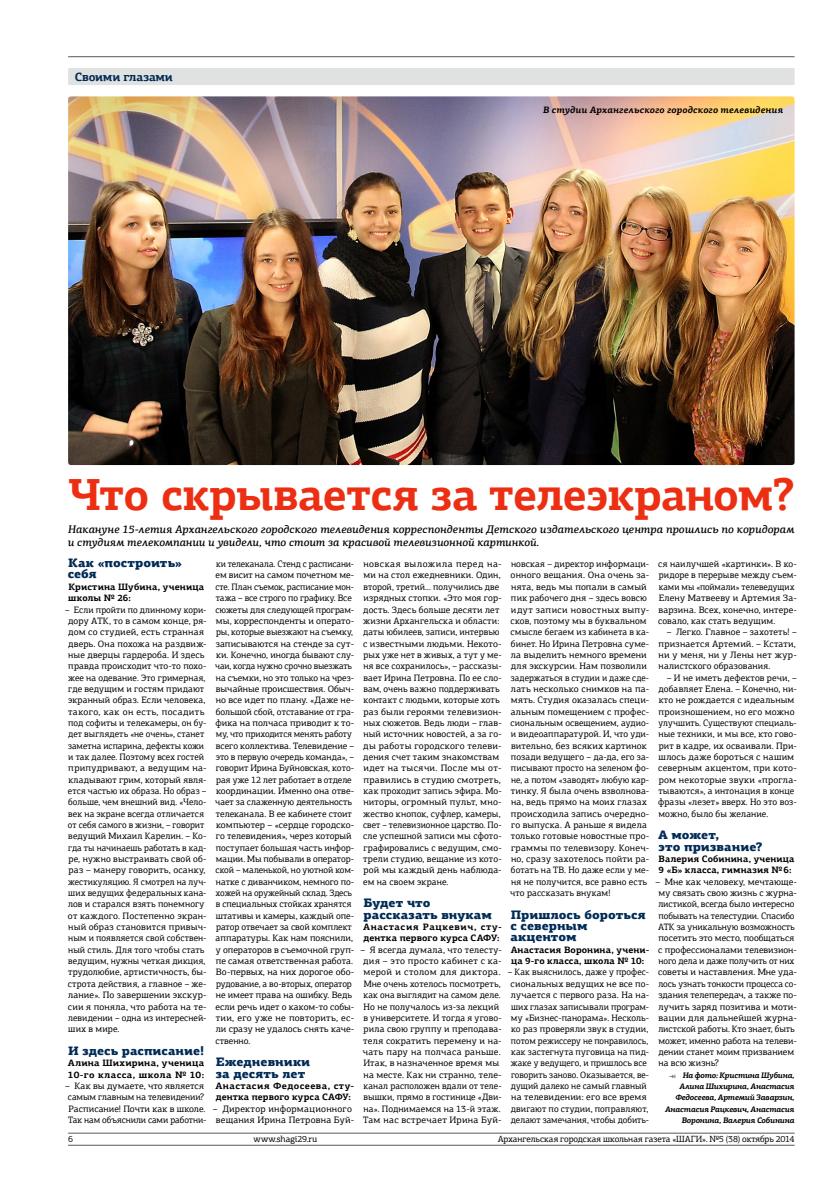
<style>
.page{position:relative;width:840px;height:1191px;background:#fff}
.page>*{position:absolute;margin:0;border:0;box-sizing:border-box;transform-origin:0 0}
.t1{font:700 45px "PF Agora Slab Pro";letter-spacing:-.01em;color:#ec2f12}
.t2{font:900 12.3px/11.3px "PF Agora Slab Pro";color:#002b55}
.t3{font:700 12px "PF Agora Slab Pro";letter-spacing:-.01em;color:#002b55}
.t4{font:italic 500 11px/13.2px "PF Agora Slab Pro";color:#000}
.t5{font:9.3px/11.3px "PF Agora Slab Pro";letter-spacing:.01em;color:#000}
.t6{font:9.3px/11.3px "PF Agora Slab Pro";letter-spacing:.01em;color:#000;scale:.96 1}
.t7{font:700 9.3px/11.3px "PF Agora Slab Pro";letter-spacing:.02em;color:#000}
.t8{font:italic 700 9.3px "PF Agora Slab Pro";letter-spacing:.005em;color:#000}
.t9{font:9px "PF Agora Slab Pro";letter-spacing:-.005em;color:#000}
.t10{font:italic 700 8px/11.3px "PF Agora Slab Pro";letter-spacing:-.025em;color:#000;text-align:right}
.s1{font-weight:500;font-style:normal;color:#585856}
</style>
<div class="page">
<hr style="left:68px;top:1144px;width:726px;height:1px;background:#585856">
<hr style="left:68px;top:1132px;width:726px;height:1px;background:#585856">
<hr style="left:68px;top:56px;width:726px;height:1px;background:#585856">
<img style="left:68px;top:96px;width:726px;height:369px">
<div style="left:68px;top:68px;width:726px;height:17px;background:#e0e1e1"></div>
<p class="t3" style="left:75px;top:69px;width:100px">Своими глазами</p>
<p class="t8" style="left:542px;top:104px;width:241px">В студии Архангельского городского телевидения</p>
<h1 class="t1" style="left:68px;top:466px;width:727px">Что скрывается за телеэкраном?</h1>
<p class="t4" style="left:68px;top:523px;width:728px">Накануне 15‑летия Архангельского городского телевидения корреспонденты Детского издательского центра прошлись по коридорам и студиям телекомпании и увидели, что стоит за красивой телевизионной картинкой.</p>
<h2 class="t2" style="left:68px;top:557px;width:116px">Как «построить» себя</h2>
<p class="t7" style="left:68px;top:581px;width:137px">Кристина Шубина, ученица школы № 26:</p>
<p class="t5" style="left:65px;top:603px;width:143px">– Если пройти по длинному кори&shy;дору АТК, то в самом конце, ря&shy;дом со студией, есть странная дверь. Она похожа на раздвиж&shy;ные дверцы гардероба. И здесь правда происходит что‑то похо&shy;жее на одевание. Это гримерная, где ведущим и гостям придают экранный образ. Если человека, такого, как он есть, посадить под софиты и телекамеры, он бу&shy;дет выглядеть «не очень», станет заметна испарина, дефекты кожи и так далее. Поэтому всех гостей припудривают, а ведущим на&shy;кладывают грим, который явля&shy;ется частью их образа. Но образ – больше, чем внешний вид. «Чело&shy;век на экране всегда отличается от себя самого в жизни, – говорит ведущий Михаил Карелин. – Ко&shy;гда ты начинаешь работать в кад&shy;ре, нужно выстраивать свой об&shy;раз – манеру говорить, осанку, жестикуляцию. Я смотрел на луч&shy;ших ведущих федеральных кана&shy;лов и старался взять понемногу от каждого. Постепенно экран&shy;ный образ становится привыч&shy;ным и появляется свой собствен&shy;ный стиль. Для того чтобы стать ведущим, нужны четкая дикция, трудолюбие, артистичность, бы&shy;строта действия, а главное – же&shy;лание». По завершении экскур&shy;сии я поняла, что работа на те&shy;левидении – одна из интересней&shy;ших в мире.</p>
<h2 class="t2" style="left:68px;top:1045px;width:137px">И здесь расписание!</h2>
<p class="t7" style="left:68px;top:1057px;width:138px">Алина Шихирина, ученица<br>10‑го класса, школа № 10:</p>
<p class="t5" style="left:65px;top:1080px;width:143px">– Как вы думаете, что является самым главным на телевидении?<br>Расписание! Почти как в школе.<br>Так нам объяснили сами работни-</p>
<p class="t5" style="left:510px;top:558px;width:140px">новская – директор информаци&shy;онного вещания. Она очень за&shy;нята, ведь мы попали в самый пик рабочего дня – здесь вовсю идут записи новостных выпу&shy;сков, поэтому мы в буквальном смысле бегаем из кабинета в ка&shy;бинет. Но Ирина Петровна суме&shy;ла выделить немного времени для экскурсии. Нам позволили задержаться в студии и даже сде&shy;лать несколько снимков на па&shy;мять. Студия оказалась специ&shy;альным помещением с профес&shy;сиональным освещением, аудио&shy;и видеоаппаратурой. И, что уди&shy;вительно, без всяких картинок позади ведущего – да-да, его за&shy;писывают просто на зеленом фо&shy;не, а потом «заводят» любую кар&shy;тинку. Я была очень взволнова&shy;на, ведь прямо на моих глазах происходила запись очередно&shy;го выпуска. А раньше я видела только готовые новостные про&shy;граммы по телевизору. Конеч&shy;но, сразу захотелось пойти ра&shy;ботать на ТВ. Но даже если у ме&shy;ня не получится, все равно есть что рассказать внукам!</p>
<h2 class="t2" style="left:510px;top:909px;width:137px">Пришлось бороться с северным акцентом</h2>
<p class="t7" style="left:510px;top:944px;width:140px">Анастасия Воронина, учени&shy;ца 9‑го класса, школа № 10:</p>
<p class="t5" style="left:507px;top:966px;width:143px">– Как выяснилось, даже у профес&shy;сиональных ведущих не все по&shy;лучается с первого раза. На на&shy;ших глазах записывали програм&shy;му «Бизнес-панорама». Несколь&shy;ко раз проверяли звук в студии, потом режиссеру не понравилось, как застегнута пуговица на пид&shy;жаке у ведущего, и пришлось все говорить заново. Оказывается, ве&shy;дущий далеко не самый главный на телевидении: его все время двигают по студии, поправляют, делают замечания, чтобы добить-</p>
<p class="t6" style="left:215px;top:558px;width:146px">ки телеканала. Стенд с расписани&shy;ем висит на самом почетном ме&shy;сте. План съемок, расписание мон&shy;тажа – все строго по графику. Все сюжеты для следующей програм&shy;мы, корреспонденты и операто&shy;ры, которые выезжают на съемку, записываются на стенде за сут&shy;ки. Конечно, иногда бывают слу&shy;чаи, когда нужно срочно выезжать на съемки, но это только на чрез&shy;вычайные происшествия. Обыч&shy;но все идет по плану. «Даже не&shy;большой сбой, отставание от гра&shy;фика на полчаса приводит к то&shy;му, что приходится менять работу всего коллектива. Телевидение – это в первую очередь команда», – говорит Ирина Буйновская, кото&shy;рая уже 12 лет работает в отделе координации. Именно она отве&shy;чает за слаженную деятельность телеканала. В ее кабинете стоит компьютер – «сердце городско&shy;го телевидения», через который поступает большая часть инфор&shy;мации. Мы побывали в оператор&shy;ской – маленькой, но уютной ком&shy;натке с диванчиком, немного по&shy;хожей на оружейный склад. Здесь в специальных стойках хранятся штативы и камеры, каждый опе&shy;ратор отвечает за свой комплект аппаратуры. Как нам пояснили, у операторов в съемочной груп&shy;пе самая ответственная работа.<br>Во-первых, на них дорогое обо&shy;рудование, а во‑вторых, оператор не имеет права на ошибку. Ведь если речь идет о каком‑то собы&shy;тии, его уже не повторить, ес&shy;ли сразу не удалось снять каче&shy;ственно.</p>
<h2 class="t2" style="left:216px;top:1056px;width:96px">Ежедневники за десять лет</h2>
<p class="t7" style="left:215px;top:1080px;width:140px">Анастасия Федосеева, сту&shy;дентка первого курса САФУ:</p>
<p class="t5" style="left:213px;top:1102px;width:143px;text-align:center">– Директор информационного вещания Ирина Петровна Буй-</p>
<p class="t5" style="left:657px;top:558px;width:140px">ся наилучшей «картинки». В ко&shy;ридоре в перерыве между съем&shy;ками мы «поймали» телеведущих<br>Елену Матвееву и Артемия За&shy;варзина. Всех, конечно, интере&shy;совало, как стать ведущим.</p>
<p class="t5" style="left:658px;top:626px;width:140px;text-align:justify;text-indent:8px">– Легко. Главное – захотеть! – признается Артемий. – Кстати, ни у меня, ни у Лены нет жур&shy;налистского образования.</p>
<p class="t5" style="left:657px;top:671px;width:140px;text-indent:9px">– И не иметь дефектов речи, – добавляет Елена. – Конечно, ни&shy;кто не рождается с идеальным произношением, но его можно улучшить. Существуют специаль&shy;ные техники, и мы все, кто гово&shy;рит в кадре, их осваивали. При&shy;шлось даже бороться с нашим северным акцентом, при кото&shy;ром некоторые звуки «прогла&shy;тываются», а интонация в конце фразы «лезет» вверх. Но это воз&shy;можно, было бы желание.</p>
<h2 class="t2" style="left:657px;top:829px;width:106px">А может,<br>это призвание?</h2>
<p class="t7" style="left:658px;top:853px;width:137px">Валерия Собинина, ученица<br>9 «Б» класса, гимназия №6:</p>
<p class="t5" style="left:655px;top:876px;width:143px">– Мне как человеку, мечтающе&shy;му связать свою жизнь с журна&shy;листикой, всегда было интересно побывать на телестудии. Спасибо<br>АТК за уникальную возможность посетить это место, пообщаться с профессионалами телевизион&shy;ного дела и даже получить от них советы и наставления. Мне уда&shy;лось узнать тонкости процесса со&shy;здания телепередач, а также по&shy;лучить заряд позитива и моти&shy;вации для дальнейшей журна&shy;листской работы. Кто знает, быть может, именно работа на телеви&shy;дении станет моим призванием на всю жизнь?</p>
<p class="t10" style="left:664px;top:1069px;width:131px"><span class="s1">⇥</span> На фото: Кристина Шубина,<br>Алина Шихирина, Анастасия<br>Федосеева, Артемий Заварзин,<br>Анастасия Рацкевич, Анастасия<br>Воронина, Валерия Собинина</p>
<p class="t5" style="left:363px;top:558px;width:140px">новская выложила перед на&shy;ми на стол ежедневники. Один, второй, третий… получились две изрядных стопки. «Это моя гор&shy;дость. Здесь больше десяти лет жизни Архангельска и области: даты юбилеев, записи, интервью с известными людьми. Некото&shy;рых уже нет в живых, а тут у ме&shy;ня все сохранилось», – рассказы&shy;вает Ирина Петровна. По ее сло&shy;вам, очень важно поддерживать контакт с людьми, которые хоть раз были героями телевизион&shy;ных сюжетов. Ведь люди – глав&shy;ный источник новостей, а за го&shy;ды работы городского телеви&shy;дения счет таким знакомствам идет на тысячи. После мы от&shy;правились в студию смотреть, как проходит запись эфира. Мо&shy;ниторы, огромный пульт, мно&shy;жество кнопок, суфлер, камеры, свет – телевизионное царство. По&shy;сле успешной записи мы сфото&shy;графировались с ведущим, смо&shy;трели студию, вещание из кото&shy;рой мы каждый день наблюда&shy;ем на своем экране.</p>
<h2 class="t2" style="left:363px;top:897px;width:130px">Будет что рассказать внукам</h2>
<p class="t7" style="left:363px;top:921px;width:140px">Анастасия Рацкевич, сту&shy;дентка первого курса САФУ:</p>
<p class="t5" style="left:360px;top:944px;width:143px">– Я всегда думала, что телесту&shy;дия – это просто кабинет с ка&shy;мерой и столом для диктора.<br>Мне очень хотелось посмотреть, как она выглядит на самом деле.<br>Но не получалось из‑за лекций в университете. И тогда я угово&shy;рила свою группу и преподава&shy;теля сократить перемену и на&shy;чать пару на полчаса раньше.<br>Итак, в назначенное время мы на месте. Как ни странно, теле&shy;канал расположен вдали от теле&shy;вышки, прямо в гостинице «Дви&shy;на». Поднимаемся на 13‑й этаж.<br>Там нас встречает Ирина Буй-</p>
<p class="t9" style="left:68px;top:1133px;width:7px">6</p>
<p class="t9" style="left:253px;top:1133px;width:65px">www.shagi29.ru</p>
<p class="t9" style="left:497px;top:1133px;width:298px">Архангельская городская школьная газета «ШАГИ». №5 (38) октябрь 2014</p>
</div>
